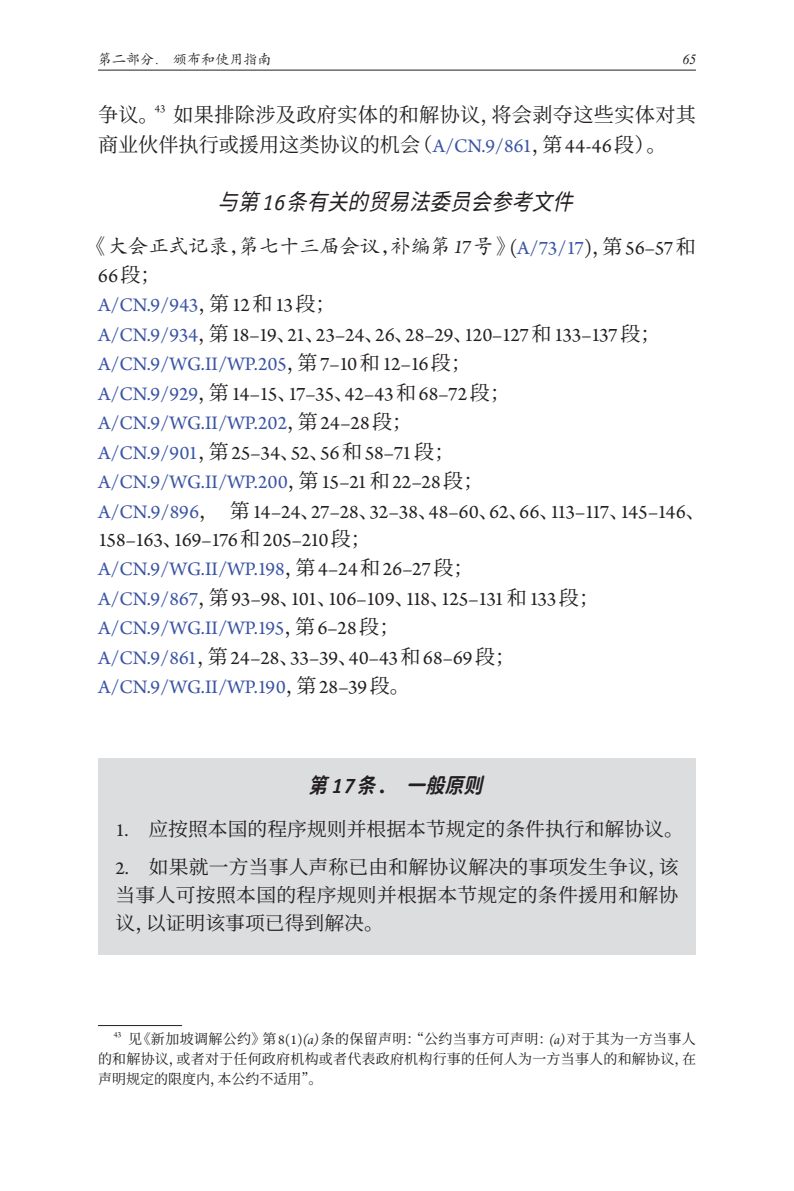
<style>
.page{position:relative;width:794px;height:1191px;background:#fff}
.page>*{position:absolute;margin:0;border:0;box-sizing:border-box;transform-origin:0 0}
.Head_D{font:italic 22.75px "Resource Han Rounded CN Regular";color:#231f20;scale:.9 1}
.Box_head_A{font:italic 21px "Resource Han Rounded CN Bold";color:#231f20;scale:.9 1}
.Body_references_list{font:20.12px/28px "Arno Pro";letter-spacing:-.01em;color:#231f20}
.Body_references_list-2{font:20.12px "Arno Pro";color:#3a54a4}
.Body_text_numbered{font:20.12px/30.6px "Source Han Serif SC";letter-spacing:.02em;color:#231f20}
.Body_references_list-3{font:20.12px "Arno Pro";letter-spacing:-.045em;color:#231f20}
.Body_references_list-4{font:20.12px/28.5px "FZKT GB1 4";color:#231f20}
.t1{font:19.25px/28px "Source Han Serif SC";color:#231f20;text-align:justify}
.Footnote{font:14px/20.1px "Source Han Serif SC";letter-spacing:.015em;color:#231f20;text-align:justify}
.t2{font:14px "FZKT GB1 4";color:#231f20}
.t3{font:italic 14px "Times New Roman";color:#231f20}
.Body_text_numbered-2{font:11.2px "Arno Pro";color:#231f20}
.Footnote-2{font:8.22px "Arno Pro";color:#231f20}
.s1{font-family:"Times New Roman";font-style:italic}
.s2{font-family:"Arno Pro";color:#3a54a4}
.s3{font-family:"Arno Pro"}
.s4{font-family:"Officina Sans Std"}
.s5{font-family:"Arno Pro";font-style:italic}
.s6{font-family:"Source Han Serif SC"}
.s7{font-family:"Source Han Serif SC";color:#231f20}
.s8{color:#231f20}
.s9{color:#3a54a4}
.s10{font-family:"Officina Sans Std";font-weight:700}
</style>
<div class="page">
<hr style="left:98px;top:70px;width:598px;height:1px;background:#231f20">
<div style="left:98px;top:758px;width:598px;height:57px;background:#dcdddf"></div>
<div style="left:98px;top:807px;width:598px;height:53px;background:#dcdddf"></div>
<div style="left:98px;top:845px;width:598px;height:109px;background:#dcdddf"></div>
<hr style="left:98px;top:1025px;width:84px;height:1px;background:#231f20">
<p class="t2" style="left:98px;top:51px;width:175px">第二部分<span class="s1">.</span> 颁布和使用指南</p>
<p class="t3" style="left:682px;top:50px;width:15px">65</p>
<p class="Body_text_numbered" style="left:98px;top:99px;width:62px">争议。</p>
<p class="Body_text_numbered-2" style="left:155px;top:102px;width:12px">43</p>
<p class="Body_text_numbered" style="left:98px;top:99px;width:599px;text-indent:75px">如果排除涉及政府实体的和解协议，将会剥夺这些实体对其商业伙伴执行或援用这类协议的机会（<span class="s2">A/CN.9/861</span>，第<span class="s3">44-46</span>段）。</p>
<h4 class="Head_D" style="left:217px;top:189px;width:412px">与第 <span class="s4">1 6</span> 条有关的贸易法委员会参考文件</h4>
<p class="Body_references_list-4" style="left:98px;top:232px;width:599px;text-indent:-10px">《大会正式记录，第七十三届会议，补编第<span class="s5">17</span>号》<span class="s3">(</span><span class="s2">A/73/17</span><span class="s3">)</span><span class="s6">，第</span><span class="s3">56–57</span><span class="s6">和<br></span><span class="s3">66</span><span class="s6">段；</span></p>
<p class="Body_references_list-2" style="left:98px;top:294px;width:239px">A/CN.9/943<span class="s7">，第</span><span class="s8">12</span><span class="s7">和</span><span class="s8">13</span><span class="s7">段；</span></p>
<p class="Body_references_list" style="left:98px;top:322px;width:564px"><span class="s9">A/CN.9/934</span><span class="s6">，第</span>18–19<span class="s6">、</span>21<span class="s6">、</span>23–24<span class="s6">、</span>26<span class="s6">、</span>28–29<span class="s6">、</span>120–127<span class="s6">和</span>133–137<span class="s6">段；</span></p>
<p class="Body_references_list-2" style="left:98px;top:353px;width:375px">A/CN.9/WG.II/WP.205<span class="s7">，第</span><span class="s8">7–10</span><span class="s7">和</span><span class="s8">12–16</span><span class="s7">段；</span></p>
<p class="Body_references_list" style="left:98px;top:381px;width:413px"><span class="s9">A/CN.9/929</span><span class="s6">，第</span>14–15<span class="s6">、</span>17–35<span class="s6">、</span>42–43<span class="s6">和</span>68–72<span class="s6">段；</span></p>
<p class="Body_references_list-2" style="left:98px;top:412px;width:316px">A/CN.9/WG.II/WP.202<span class="s7">，第</span><span class="s8">24–28</span><span class="s7">段；</span></p>
<p class="Body_references_list" style="left:98px;top:440px;width:358px"><span class="s9">A/CN.9/901</span><span class="s6">，第</span>25–34<span class="s6">、</span>52<span class="s6">、</span>56<span class="s6">和</span>58–71<span class="s6">段；</span></p>
<p class="Body_references_list-2" style="left:98px;top:471px;width:387px">A/CN.9/WG.II/WP.200<span class="s7">，第</span><span class="s8">15–21</span><span class="s7">和</span><span class="s8">22–28</span><span class="s7">段；</span></p>
<p class="Body_references_list" style="left:98px;top:499px;width:609px"><span class="s9">A/CN.9/896</span><span class="s6">，第</span>14–24<span class="s6">、</span>27–28<span class="s6">、</span>32–38<span class="s6">、</span>48–60<span class="s6">、</span>62<span class="s6">、</span>66<span class="s6">、</span>113–117<span class="s6">、</span>145–146<span class="s6">、<br></span>158–163<span class="s6">、</span>169–176<span class="s6">和</span>205–210<span class="s6">段；</span></p>
<p class="Body_references_list-2" style="left:98px;top:558px;width:377px">A/CN.9/WG.II/WP.198<span class="s7">，第</span><span class="s8">4–24</span><span class="s7">和</span><span class="s8">26–27</span><span class="s7">段；</span></p>
<p class="Body_references_list-3" style="left:98px;top:587px;width:502px"><span class="s9">A/CN.9/867</span><span class="s6">，第</span>93–98<span class="s6">、</span>101<span class="s6">、</span>106–109<span class="s6">、</span>118<span class="s6">、</span>125–131<span class="s6">和</span>133<span class="s6">段；</span></p>
<p class="Body_references_list-2" style="left:98px;top:617px;width:303px">A/CN.9/WG.II/WP.195<span class="s7">，第</span><span class="s8">6–28</span><span class="s7">段；</span></p>
<p class="Body_references_list" style="left:98px;top:645px;width:419px"><span class="s9">A/CN.9/861</span><span class="s6">，第</span>24–28<span class="s6">、</span>33–39<span class="s6">、</span>40–43<span class="s6">和</span>68–69<span class="s6">段；</span></p>
<p class="Body_references_list-2" style="left:98px;top:676px;width:313px">A/CN.9/WG.II/WP.190<span class="s7">，第</span><span class="s8">28–39</span><span class="s7">段。</span></p>
<h1 class="Box_head_A" style="left:308px;top:773px;width:209px">第<span class="s10">1 7</span>条<span class="s10">.</span> 一般原则</h1>
<p class="t1" style="left:116px;top:815px;width:570px"><span class="s3">1.</span> 应按照本国的程序规则并根据本节规定的条件执行和解协议。</p>
<p class="t1" style="left:116px;top:853px;width:564px"><span class="s3">2.</span> 如果就一方当事人声称已由和解协议解决的事项发生争议，该当事人可按照本国的程序规则并根据本节规定的条件援用和解协议，以证明该事项已得到解决。</p>
<p class="Footnote" style="left:98px;top:1029px;width:599px;text-indent:30px">见《新加坡调解公约》第<span class="s3">8(1)</span><span class="s5">(a)</span>条的保留声明：“公约当事方可声明：<span class="s5">(a)</span>对于其为一方当事人的和解协议，或者对于任何政府机构或者代表政府机构行事的任何人为一方当事人的和解协议，在声明规定的限度内，本公约不适用”。</p>
<p class="Footnote-2" style="left:114px;top:1030px;width:9px">43</p>
</div>
